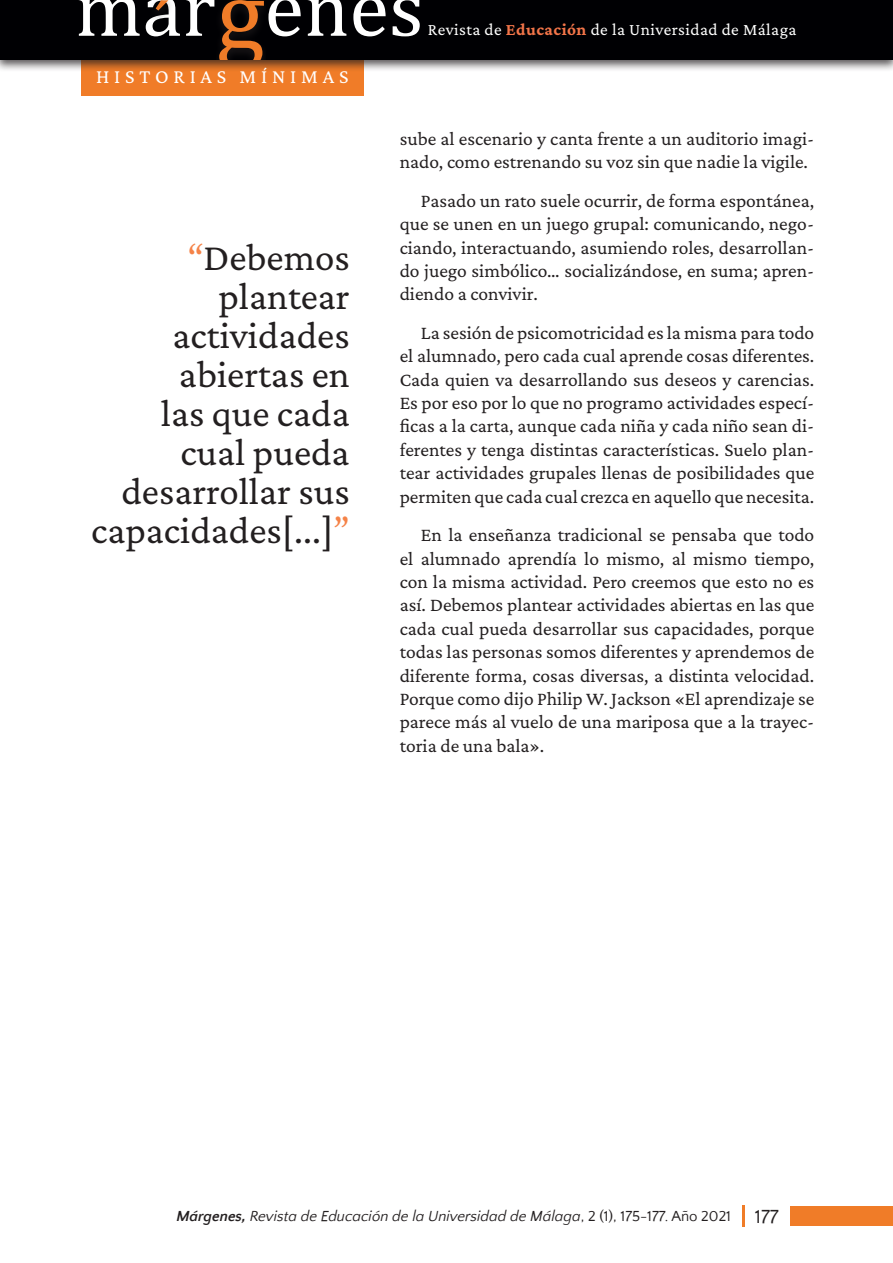
<style>
.page{position:relative;width:893px;height:1263px;background:#fff}
.page>*{position:absolute;margin:0;border:0;box-sizing:border-box;transform-origin:0 0}
.t1{font:39px/39px "Crimson Pro";color:#231f20;text-align:right}
.t2{font:20.25px "Crimson Pro";letter-spacing:.24em;color:#fff}
.t3{font:19.5px/23.4px "Crimson Pro";color:#231f20;text-align:justify}
.t4{font:17.25px "Crimson Pro";letter-spacing:.025em;color:#fff}
.t5{font:italic 15px "Quattrocento Sans";color:#231f20}
.s1{color:#f58348}
.s2{font-weight:700;color:#f37549}
.s3{font-weight:700}
.s4{font-style:normal}
.s5{font-style:normal;font-size:19.5px}
</style>
<div class="page">
<div style="left:81px;top:55px;width:283px;height:41px;background:#f07c28"></div>
<div style="left:0;top:0;width:893px;height:72px;background:#231f20;opacity:.75"></div>
<div style="left:0;top:0;width:893px;height:60px;background:#000003"></div>
<svg style="left:78px;top:0;width:62px;height:36px"></svg>
<svg style="left:307px;top:0;width:39px;height:36px"></svg>
<svg style="left:353px;top:0;width:33px;height:36px"></svg>
<svg style="left:393px;top:0;width:27px;height:36px"></svg>
<svg style="left:146px;top:0;width:155px;height:59px"></svg>
<div style="left:791px;top:1206px;width:102px;height:20px;background:#f07c28"></div>
<hr style="left:742px;top:1205px;width:3px;height:22px;background:#f07c28">
<p class="t2" style="left:96px;top:63px;width:254px">HISTORIAS MÍNIMAS</p>
<h1 class="t1" style="left:91px;top:237px;width:260px"><span class="s1">“</span>Debemos plantear actividades abiertas en<br>las que cada cual pueda desarrollar sus capacidades[...]<span class="s1">”</span></h1>
<p class="t4" style="left:428px;top:18px;width:370px">Revista de <span class="s2">Educación</span> de la Universidad de Málaga</p>
<p class="t3" style="left:400px;top:127px;width:416px">sube al escenario y canta frente a un auditorio imagi&shy;nado, como estrenando su voz sin que nadie la vigile.</p>
<p class="t3" style="left:400px;top:188px;width:416px;text-indent:21px">Pasado un rato suele ocurrir, de forma espontánea, que se unen en un juego grupal: comunicando, nego&shy;ciando, interactuando, asumiendo roles, desarrollan&shy;do juego simbólico… socializándose, en suma; apren&shy;diendo a convivir.</p>
<p class="t3" style="left:400px;top:320px;width:416px;text-indent:21px">La sesión de psicomotricidad es la misma para todo el alumnado, pero cada cual aprende cosas diferentes.<br>Cada quien va desarrollando sus deseos y carencias.<br>Es por eso por lo que no programo actividades especí&shy;ficas a la carta, aunque cada niña y cada niño sean di&shy;ferentes y tenga distintas características. Suelo plan&shy;tear actividades grupales llenas de posibilidades que permiten que cada cual crezca en aquello que necesita.</p>
<p class="t3" style="left:400px;top:523px;width:416px;text-indent:21px">En la enseñanza tradicional se pensaba que todo el alumnado aprendía lo mismo, al mismo tiempo, con la misma actividad. Pero creemos que esto no es así. Debemos plantear actividades abiertas en las que cada cual pueda desarrollar sus capacidades, porque todas las personas somos diferentes y aprendemos de diferente forma, cosas diversas, a distinta velocidad.<br>Porque como dijo Philip W. Jackson «El aprendizaje se parece más al vuelo de una mariposa que a la trayec&shy;toria de una bala».</p>
<p class="t5" style="left:176px;top:1208px;width:604px"><span class="s3">Márgenes,</span> Revista de Educación de la Universidad de Málaga<span class="s4">, 2 (1), 175-177. Año 2021</span> <span class="s5">177</span></p>
</div>
